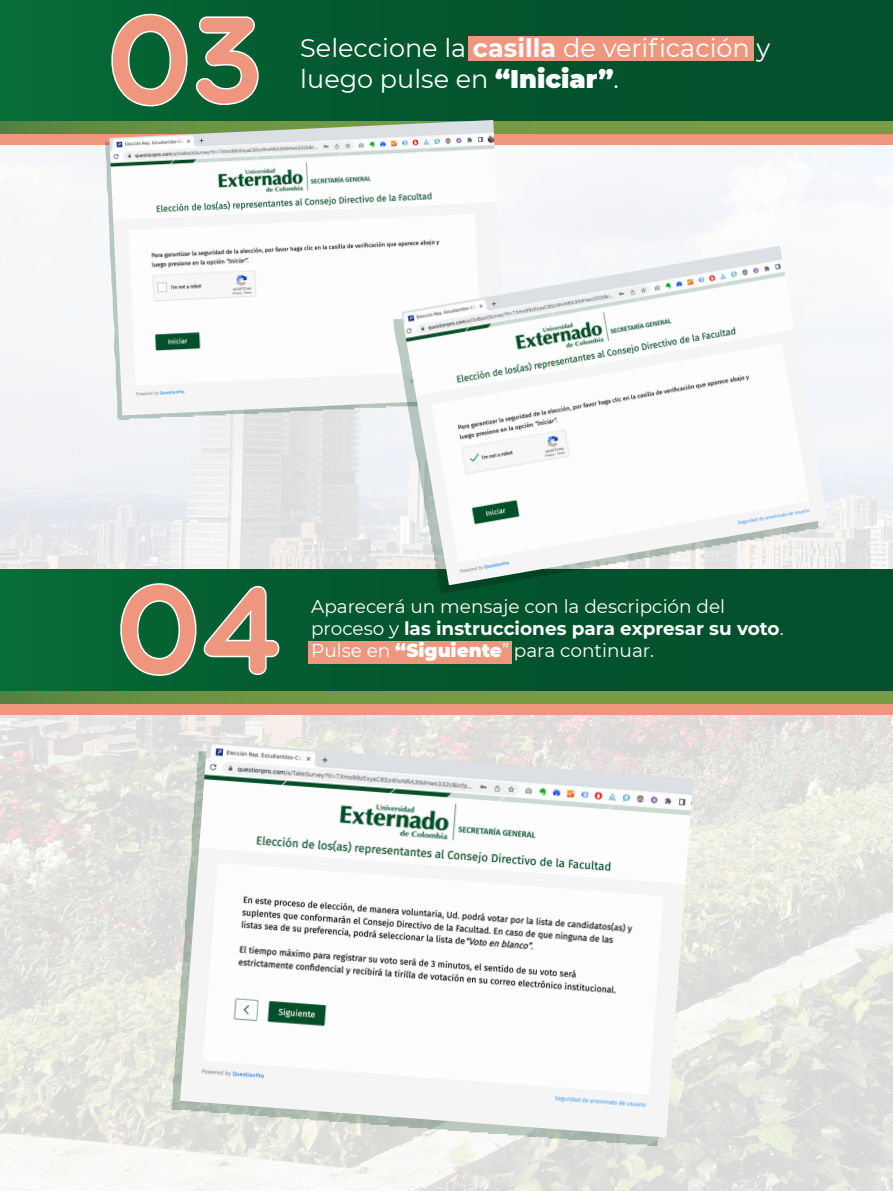
<style>
.page{position:relative;width:893px;height:1191px;background:#fff}
.page>*{position:absolute;margin:0;border:0;box-sizing:border-box;transform-origin:0 0}
.t1{font:125.85px "Multicolore";color:#ef967e}
.t2{font:25.5px "Montserrat";color:#fff}
.t3{font:18.45px/22.2px "Montserrat";color:#fff}
.s1{font-weight:700}
.s2{font-weight:900}
</style>
<div class="page">
<img style="left:0;top:145px;width:893px;height:1046px">
<div style="left:0;top:0;width:893px;height:122px;background:linear-gradient(to right,#066635,#044c2b)"></div>
<div style="left:0;top:134px;width:893px;height:11px;background:#ef967e"></div>
<svg style="left:0;top:122px;width:893px;height:12px;background:#729742"></svg>
<div style="left:468px;top:37px;width:285px;height:24px;background:#ef967e"></div>
<svg style="left:99px;top:13px;width:160px;height:94px;background:#186d42"></svg>
<div style="left:0;top:569px;width:893px;height:122px;background:linear-gradient(to right,#076735,#024c2a)"></div>
<div style="left:0;top:703px;width:893px;height:11px;background:#ef967e"></div>
<svg style="left:0;top:691px;width:893px;height:12px;background:#719642"></svg>
<div style="left:308px;top:641px;width:203px;height:22px;background:#ef967e"></div>
<svg style="left:108px;top:582px;width:174px;height:95px;background:#166b40"></svg>
<svg style="left:105px;top:124px;width:288px;height:296px;fill:#f1f3f4"></svg>
<img style="left:109px;top:120px;width:397px;height:295px">
<svg style="left:393px;top:255px;width:426px;height:339px;fill:#03542d"></svg>
<img style="left:401px;top:245px;width:426px;height:340px">
<svg style="left:171px;top:751px;width:513px;height:395px;background:#dee0da"></svg>
<img style="left:180px;top:742px;width:513px;height:395px">
<h1 class="t1" style="left:106px;top:-16px;width:158px">03</h1>
<h2 class="t2" style="left:300px;top:30px;width:472px">Seleccione la <span class="s1">casilla</span> de verificación y</h2>
<h2 class="t2" style="left:300px;top:61px;width:320px">luego pulse en <span class="s2">“Iniciar”</span>.</h2>
<h1 class="t1" style="left:115px;top:554px;width:167px">04</h1>
<p class="t3" style="left:311px;top:595px;width:474px">Aparecerá un mensaje con la descripción del proceso y <span class="s1">las instrucciones para expresar su voto</span>.</p>
<p class="t3" style="left:311px;top:639px;width:344px">Pulse en <span class="s2">“Siguiente</span>” para continuar.</p>
</div>
